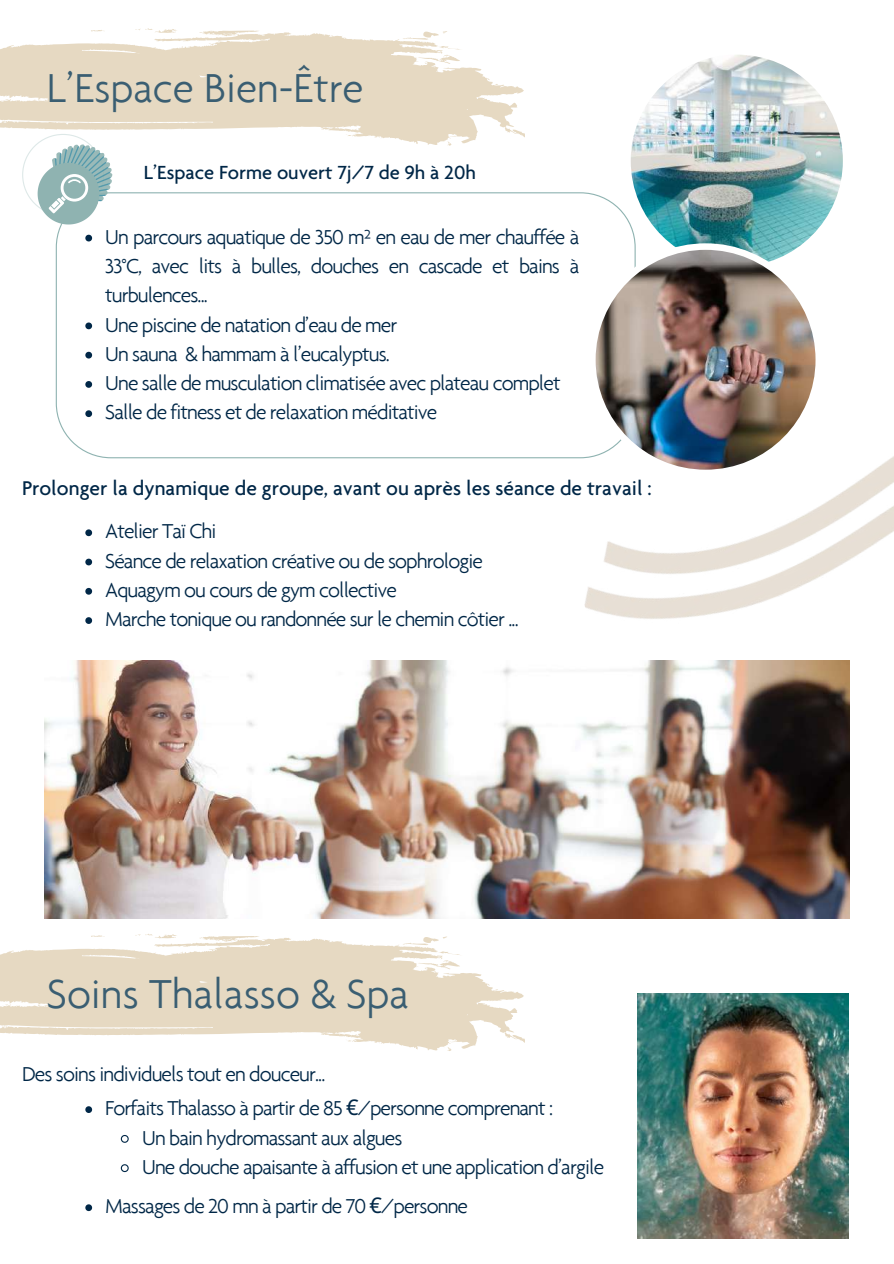
<style>
.page{position:relative;width:894px;height:1264px;background:#fff}
.page>*{position:absolute;margin:0;border:0;box-sizing:border-box;transform-origin:0 0}
.t1{font:300 43.5px "Agenda";color:#3a5e72}
.t2{font:300 21.6px/29.2px "Agenda";letter-spacing:-.04em;color:#002747}
.t3{font:500 21.45px "Agenda";color:#002747}
.t4{font:500 20.55px "Agenda";color:#002747}
.s1{font-family:"Noto Sans";font-weight:400}
</style>
<div class="page">
<svg style="left:0;top:32px;width:523px;height:114px;fill:#e6d9c2"></svg>
<svg style="left:199px;top:30px;width:61px;height:6px"></svg>
<svg style="left:91px;top:30px;width:13px;height:2px"></svg>
<svg style="left:135px;top:28px;width:42px;height:6px"></svg>
<svg style="left:56px;top:193px;width:579px;height:265px"></svg>
<svg style="left:22px;top:134px;width:95px;height:90px"></svg>
<img style="left:630px;top:55px;width:212px;height:212px;border-radius:50%">
<div style="left:589px;top:243px;width:232px;height:233px;background:#fff;border-radius:50%"></div>
<img style="left:595px;top:250px;width:220px;height:219px;border-radius:50%">
<svg style="left:0;top:937px;width:523px;height:114px;fill:#e6d9c2"></svg>
<svg style="left:199px;top:936px;width:61px;height:5px"></svg>
<svg style="left:91px;top:935px;width:13px;height:2px"></svg>
<svg style="left:135px;top:934px;width:42px;height:5px"></svg>
<img style="left:44px;top:660px;width:805px;height:258px">
<img style="left:637px;top:993px;width:211px;height:245px">
<img style="left:565px;top:316px;width:328px;height:370px">
<svg style="left:85px;top:235px;width:7px;height:6px"></svg>
<svg style="left:85px;top:322px;width:7px;height:7px"></svg>
<svg style="left:85px;top:352px;width:7px;height:6px"></svg>
<svg style="left:85px;top:381px;width:7px;height:7px"></svg>
<svg style="left:85px;top:410px;width:7px;height:7px"></svg>
<svg style="left:85px;top:529px;width:7px;height:7px"></svg>
<svg style="left:85px;top:558px;width:7px;height:7px"></svg>
<svg style="left:85px;top:588px;width:7px;height:6px"></svg>
<svg style="left:85px;top:617px;width:7px;height:7px"></svg>
<svg style="left:85px;top:1106px;width:7px;height:6px"></svg>
<svg style="left:120px;top:1135px;width:9px;height:8px"></svg>
<svg style="left:120px;top:1164px;width:9px;height:8px"></svg>
<svg style="left:85px;top:1204px;width:7px;height:6px"></svg>
<h1 class="t1" style="left:47px;top:63px;width:318px">L’Espace Bien-Être</h1>
<p class="t4" style="left:144px;top:165px;width:333px">L’Espace Forme ouvert 7j/7 de 9h à 20h</p>
<p class="t2" style="left:105px;top:221px;width:475px">Un parcours aquatique de 350 m² en eau de mer chauffée à 33°C, avec lits à bulles, douches en cascade et bains à turbulences...<br>Une piscine de natation d’eau de mer<br>Un sauna &amp; hammam à l’eucalyptus.<br>Une salle de musculation climatisée avec plateau complet Salle de fitness et de relaxation méditative</p>
<p class="t3" style="left:22px;top:480px;width:631px">Prolonger la dynamique de groupe, avant ou après les séance de travail :</p>
<p class="t2" style="left:105px;top:516px;width:415px">Atelier Taï Chi<br>Séance de relaxation créative ou de sophrologie Aquagym ou cours de gym collective<br>Marche tonique ou randonnée sur le chemin côtier ...</p>
<h1 class="t1" style="left:47px;top:968px;width:363px">Soins Thalasso &amp; Spa</h1>
<p class="t2" style="left:105px;top:1056px;width:449px;line-height:33.9px;text-indent:-83px">Des soins individuels tout en douceur...<br>Forfaits Thalasso à partir de 85 <span class="s1">€</span>/personne comprenant :</p>
<p class="t2" style="left:142px;top:1122px;width:463px">Un bain hydromassant aux algues<br>Une douche apaisante à affusion et une application d’argile</p>
<p class="t2" style="left:105px;top:1190px;width:364px">Massages de 20 mn à partir de 70 <span class="s1">€</span>/personne</p>
</div>
